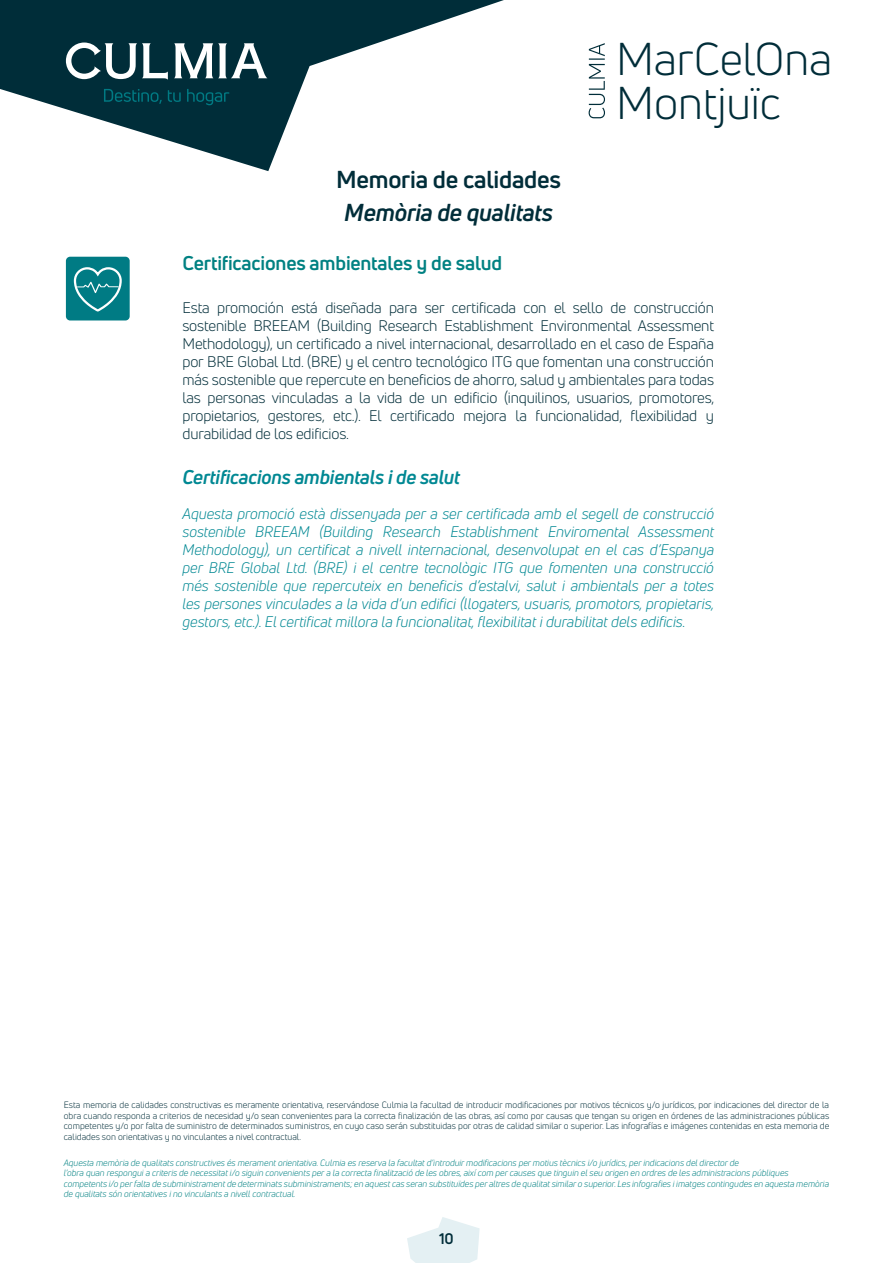
<style>
.page{position:relative;width:893px;height:1263px;background:#fff}
.page>*{position:absolute;margin:0;border:0;box-sizing:border-box;transform-origin:0 0}
.t1{font:45px/44px "Uni Neue";color:#002d39}
.t2{font:700 24px "Uni Neue";letter-spacing:-.01em;color:#002d39}
.t3{font:italic 700 24px "Uni Neue";letter-spacing:-.01em;color:#002d39}
.t4{font:700 19.5px "Uni Neue";letter-spacing:-.01em;color:#008182}
.t5{font:italic 700 19.5px "Uni Neue";letter-spacing:-.01em;color:#008893}
.t6{font:15px/18px "Uni Neue";letter-spacing:-.01em;color:#002d39;text-align:justify}
.t7{font:italic 15px/18px "Uni Neue";color:#008893;text-align:justify}
.t8{font:700 15px "Uni Neue";color:#002d39}
.t9{font:italic 9px/10.5px "Uni Neue";color:#008182}
.t10{font:9px/10.5px "Uni Neue";color:#002d39;text-align:justify}
</style>
<div class="page">
<svg style="left:589px;top:43px;width:16px;height:75px"></svg>
<svg style="left:0;top:0;width:504px;height:171px"></svg>
<svg style="left:407px;top:1217px;width:73px;height:46px"></svg>
<svg style="left:174px;top:43px;width:93px;height:35px"></svg>
<svg style="left:66px;top:43px;width:102px;height:37px"></svg>
<svg style="left:104px;top:89px;width:125px;height:16px;background:#003e49"></svg>
<div style="left:66px;top:257px;width:64px;height:63px;background:#007b84;border-radius:4px"></div>
<svg style="left:73px;top:267px;width:49px;height:45px"></svg>
<h2 class="t2" style="left:336px;top:164px;width:226px">Memoria de calidades</h2>
<h2 class="t3" style="left:344px;top:198px;width:210px">Memòria de qualitats</h2>
<h1 class="t1" style="left:616px;top:37px;width:218px">MarCelOna<br>Montjuïc</h1>
<h3 class="t4" style="left:182px;top:251px;width:321px">Certificaciones ambientales y de salud</h3>
<p class="t6" style="left:182px;top:299px;width:533px">Esta promoción está diseñada para ser certificada con el sello de construcción sostenible BREEAM (Building Research Establishment Environmental Assessment Methodology), un certificado a nivel internacional, desarrollado en el caso de España por BRE Global Ltd. (BRE) y el centro tecnológico ITG que fomentan una construcción más sostenible que repercute en beneficios de ahorro, salud y ambientales para todas las personas vinculadas a la vida de un edificio (inquilinos, usuarios, promotores, propietarios, gestores, etc.). El certificado mejora la funcionalidad, flexibilidad y durabilidad de los edificios.</p>
<h3 class="t5" style="left:182px;top:465px;width:279px">Certificacions ambientals i de salut</h3>
<p class="t7" style="left:182px;top:505px;width:533px">Aquesta promoció està dissenyada per a ser certificada amb el segell de construcció sostenible BREEAM (Building Research Establishment Enviromental Assessment Methodology), un certificat a nivell internacional, desenvolupat en el cas d’Espanya per BRE Global Ltd. (BRE) i el centre tecnològic ITG que fomenten una construcció més sostenible que repercuteix en beneficis d’estalvi, salut i ambientals per a totes les persones vinculades a la vida d’un edifici (llogaters, usuaris, promotors, propietaris, gestors, etc.). El certificat millora la funcionalitat, flexibilitat i durabilitat dels edificis.</p>
<p class="t10" style="left:64px;top:1100px;width:767px">Esta memoria de calidades constructivas es meramente orientativa, reservándose Culmia la facultad de introducir modificaciones por motivos técnicos y/o jurídicos, por indicaciones del director de la obra cuando responda a criterios de necesidad y/o sean convenientes para la correcta finalización de las obras, así como por causas que tengan su origen en órdenes de las administraciones públicas competentes y/o por falta de suministro de determinados suministros, en cuyo caso serán substituidas por otras de calidad similar o superior. Las infografías e imágenes contenidas en esta memoria de calidades son orientativas y no vinculantes a nivel contractual.</p>
<p class="t9" style="left:64px;top:1157px;width:767px">Aquesta memòria de qualitats constructives és merament orientativa. Culmia es reserva la facultat d’introduir modificacions per motius tècnics i/o jurídics, per indicacions del director de<br>l’obra quan respongui a criteris de necessitat i/o siguin convenients per a la correcta finalització de les obres, així com per causes que tinguin el seu origen en ordres de les administracions públiques competents i/o per falta de subministrament de determinats subministraments; en aquest cas seran substituïdes per altres de qualitat similar o superior. Les infografies i imatges contingudes en aquesta memòria de qualitats són orientatives i no vinculants a nivell contractual.</p>
<h3 class="t8" style="left:439px;top:1229px;width:16px">10</h3>
</div>
